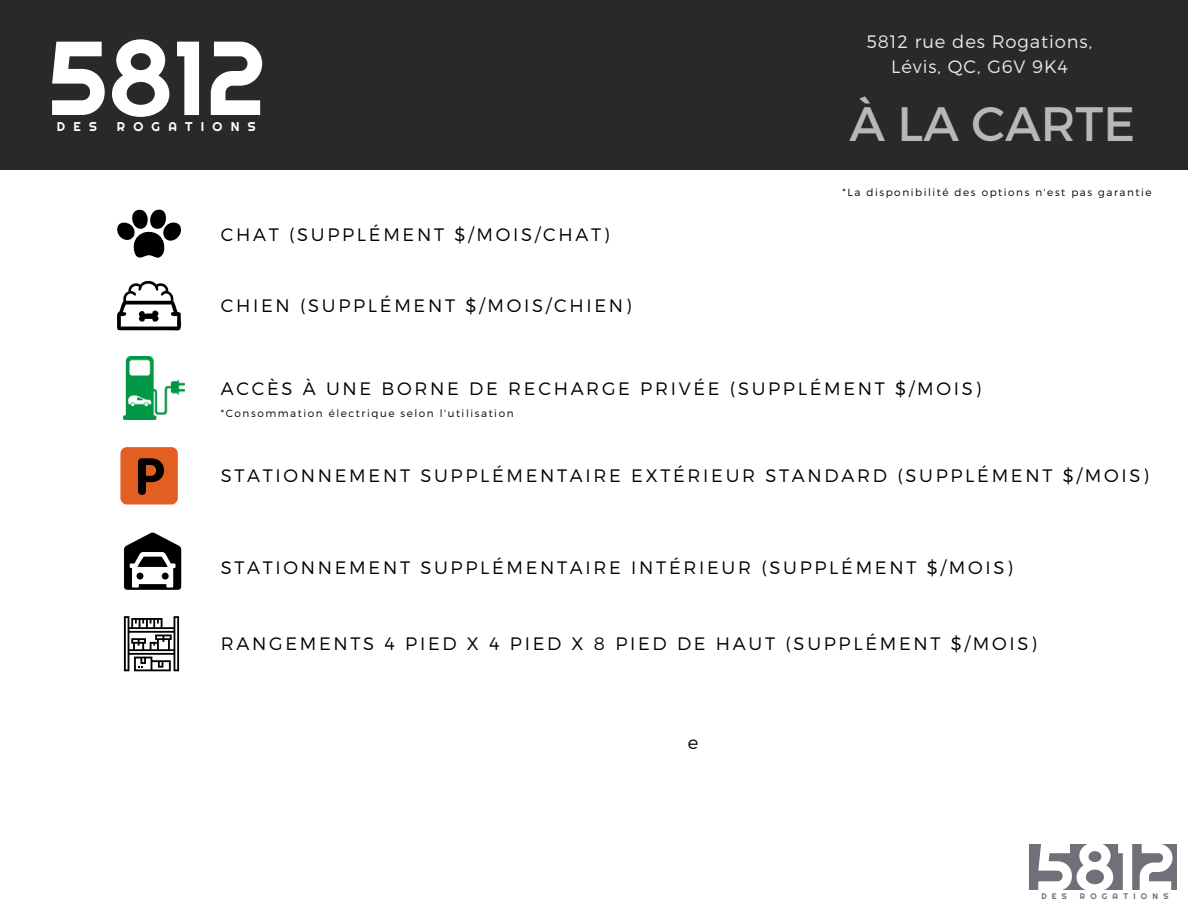
<style>
.page{position:relative;width:1188px;height:918px;background:#fff}
.page>*{position:absolute;margin:0;border:0;box-sizing:border-box;transform-origin:0 0}
.t1{font:104.85px "Righteous";color:#fff}
.t2{font:66.9px "Righteous";color:#fff}
.t3{font:48.3px "Montserrat";color:#b8b8bc}
.t4{font:300 18px "Montserrat";letter-spacing:.15em;color:#000}
.t5{font:300 18px/25.8px "Montserrat";letter-spacing:.05em;color:#e7e7e9;text-align:center}
.t6{font:12.75px "Righteous";letter-spacing:.65em;color:#fff}
.t7{font:300 10.5px "Montserrat";letter-spacing:.15em;color:#000}
.t8{font:8.1px "Righteous";letter-spacing:.65em;color:#707079}
</style>
<div class="page">
<div style="left:0;top:0;width:1188px;height:170px;background:#292929"></div>
<svg style="left:117px;top:209px;width:64px;height:49px"></svg>
<svg style="left:117px;top:281px;width:64px;height:49px"></svg>
<div style="left:120px;top:447px;width:58px;height:58px;background:#e35f21;border-radius:6px"></div>
<svg style="left:138px;top:458px;width:26px;height:37px"></svg>
<svg style="left:124px;top:532px;width:57px;height:58px"></svg>
<img style="left:124px;top:357px;width:61px;height:63px">
<svg style="left:124px;top:616px;width:55px;height:55px"></svg>
<div style="left:1029px;top:844px;width:148px;height:46px;background:#707079"></div>
<h1 class="t1" style="left:47px;top:12px;width:221px">5812</h1>
<p class="t6" style="left:57px;top:119px;width:42px">DES</p>
<p class="t6" style="left:117px;top:119px;width:140px">ROGATIONS</p>
<p class="t4" style="left:221px;top:223px;width:390px">CHAT (SUPPLÉMENT $/MOIS/CHAT)</p>
<p class="t4" style="left:221px;top:294px;width:412px">CHIEN (SUPPLÉMENT $/MOIS/CHIEN)</p>
<p class="t5" style="left:867px;top:27px;width:227px">5812 rue des Rogations,<br>Lévis, QC, G6V 9K4</p>
<h3 class="t3" style="left:850px;top:92px;width:287px">À LA CARTE</h3>
<p class="t7" style="left:842px;top:185px;width:311px">*La disponibilité des options n'est pas garantie</p>
<p class="t4" style="left:221px;top:377px;width:762px">ACCÈS À UNE BORNE DE RECHARGE PRIVÉE (SUPPLÉMENT $/MOIS)</p>
<p class="t7" style="left:221px;top:407px;width:294px">*Consommation électrique selon l'utilisation</p>
<p class="t4" style="left:221px;top:464px;width:930px">STATIONNEMENT SUPPLÉMENTAIRE EXTÉRIEUR STANDARD (SUPPLÉMENT $/MOIS)</p>
<p class="t4" style="left:221px;top:556px;width:794px">STATIONNEMENT SUPPLÉMENTAIRE INTÉRIEUR (SUPPLÉMENT $/MOIS)</p>
<p class="t4" style="left:221px;top:632px;width:818px">RANGEMENTS 4 PIED X 4 PIED X 8 PIED DE HAUT (SUPPLÉMENT $/MOIS)</p>
<p class="t4" style="left:688px;top:731px;width:12px">e</p>
<h2 class="t2" style="left:1035px;top:825px;width:141px">5812</h2>
<p class="t8" style="left:1041px;top:891px;width:27px">DES</p>
<p class="t8" style="left:1080px;top:891px;width:90px">ROGATIONS</p>
</div>
